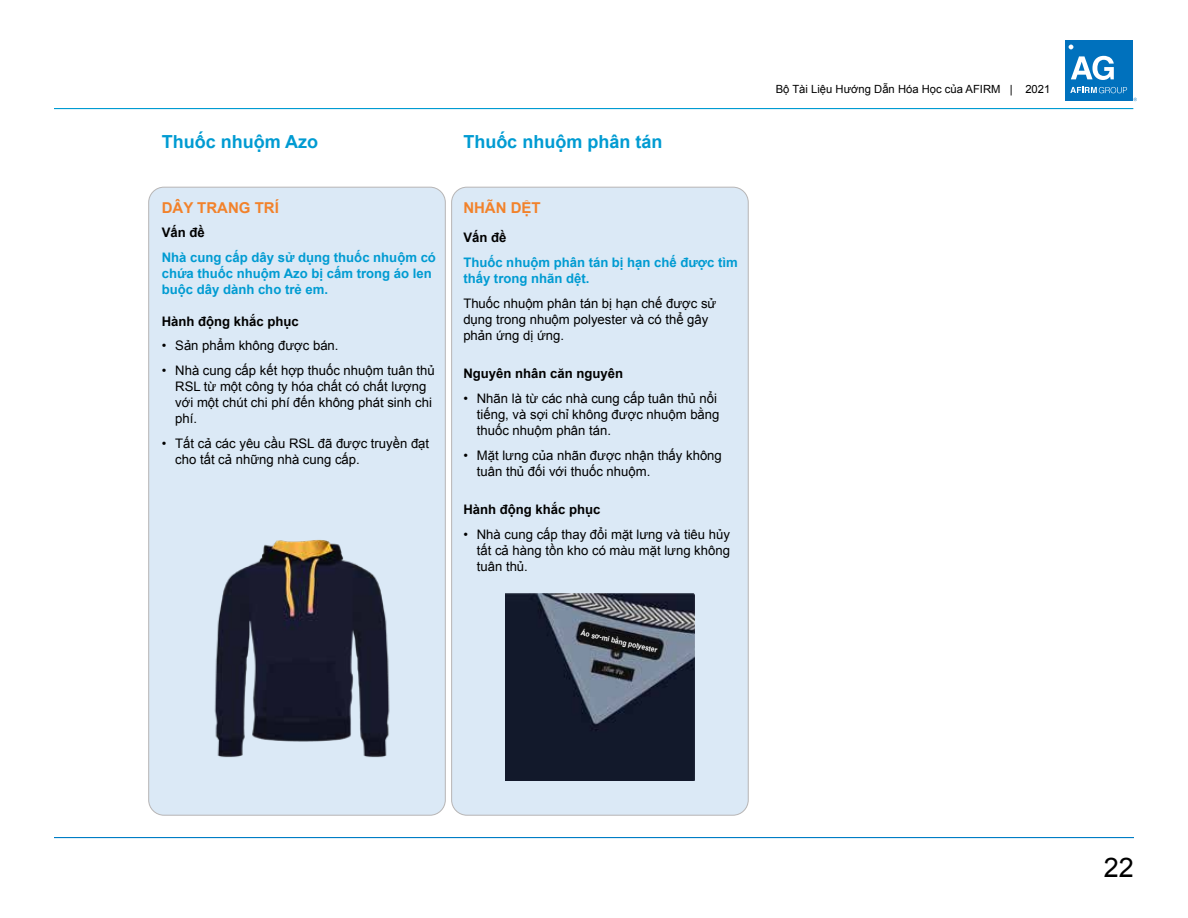
<style>
.page{position:relative;width:1188px;height:918px;background:#fff}
.page>*{position:absolute;margin:0;border:0;box-sizing:border-box;transform-origin:0 0}
.t1{font:27px "Arial";color:#000}
.t2{font:700 18px "Arial";color:#009bd2}
.t3{font:700 15px "Arial";color:#f2822b}
.t4{font:13.2px/16.2px "Arial";color:#000}
.t5{font:700 13.2px/16.2px "Arial";color:#009bd2}
.t6{font:700 13.2px "Arial";color:#000}
.t7{font:11.25px "Arial";color:#000}
.t8{font:700 7.5px "Arial";color:#fff;scale:.9 1}
</style>
<div class="page">
<div style="left:1065px;top:40px;width:67px;height:61px;background:#0071bd"></div>
<svg style="left:1069px;top:45px;width:4px;height:4px"></svg>
<svg style="left:1071px;top:56px;width:43px;height:24px"></svg>
<svg style="left:1070px;top:87px;width:57px;height:6px"></svg>
<hr style="left:54px;top:837px;width:1080px;height:1px;background:#007dc5">
<hr style="left:54px;top:108px;width:1079px;height:1px;background:#009bd2">
<div style="left:149px;top:187px;width:296px;height:628px;background:#dbe9f6;border-radius:15px"></div>
<div style="left:452px;top:187px;width:296px;height:628px;background:#dbe9f6;border-radius:15px"></div>
<img style="left:214px;top:539px;width:176px;height:219px">
<img style="left:506px;top:593px;width:189px;height:187px">
<svg style="left:579px;top:627px;width:81px;height:28px;background:#2e3238"></svg>
<h2 class="t2" style="left:162px;top:130px;width:158px">Thuốc nhuộm Azo</h2>
<p class="t3" style="left:162px;top:198px;width:119px">DÂY TRANG TRÍ</p>
<p class="t6" style="left:162px;top:224px;width:45px">Vấn đề</p>
<p class="t5" style="left:162px;top:250px;width:276px">Nhà cung cấp dây sử dụng thuốc nhuộm có chứa thuốc nhuộm Azo bị cấm trong áo len buộc dây dành cho trẻ em.</p>
<p class="t6" style="left:162px;top:312px;width:139px">Hành động khắc phục</p>
<p class="t4" style="left:162px;top:338px;width:178px">• Sản phẩm không được bán.</p>
<p class="t4" style="left:175px;top:362px;width:261px;text-indent:-14px">• Nhà cung cấp kết hợp thuốc nhuộm tuân thủ<br>RSL từ một công ty hóa chất có chất lượng với một chút chi phí đến không phát sinh chi phí.</p>
<p class="t4" style="left:175px;top:435px;width:256px;text-indent:-14px">• Tất cả các yêu cầu RSL đã được truyền đạt cho tất cả những nhà cung cấp.</p>
<h2 class="t2" style="left:463px;top:130px;width:201px">Thuốc nhuộm phân tán</h2>
<p class="t3" style="left:463px;top:198px;width:79px">NHÃN DỆT</p>
<p class="t6" style="left:463px;top:229px;width:45px">Vấn đề</p>
<p class="t5" style="left:463px;top:255px;width:276px">Thuốc nhuộm phân tán bị hạn chế được tìm thấy trong nhãn dệt.</p>
<p class="t4" style="left:463px;top:295px;width:255px">Thuốc nhuộm phân tán bị hạn chế được sử dụng trong nhuộm polyester và có thể gây phản ứng dị ứng.</p>
<p class="t6" style="left:463px;top:365px;width:161px">Nguyên nhân căn nguyên</p>
<p class="t4" style="left:477px;top:390px;width:244px;text-indent:-14px">• Nhãn là từ các nhà cung cấp tuân thủ nổi tiếng, và sợi chỉ không được nhuộm bằng thuốc nhuộm phân tán.</p>
<p class="t4" style="left:477px;top:447px;width:247px;text-indent:-14px">• Mặt lưng của nhãn được nhận thấy không tuân thủ đối với thuốc nhuộm.</p>
<p class="t6" style="left:463px;top:501px;width:139px">Hành động khắc phục</p>
<p class="t4" style="left:477px;top:526px;width:255px;text-align:justify;text-indent:-14px">• Nhà cung cấp thay đổi mặt lưng và tiêu hủy tất cả hàng tồn kho có màu mặt lưng không tuân thủ.</p>
<p class="t8" style="left:582px;top:628px;width:88px;rotate:13deg">Áo sơ-mi bằng polyester</p>
<p class="t7" style="left:776px;top:82px;width:276px">Bộ Tài Liệu Hướng Dẫn Hóa Học của AFIRM | 2021</p>
<h1 class="t1" style="left:1104px;top:850px;width:32px">22</h1>
</div>
